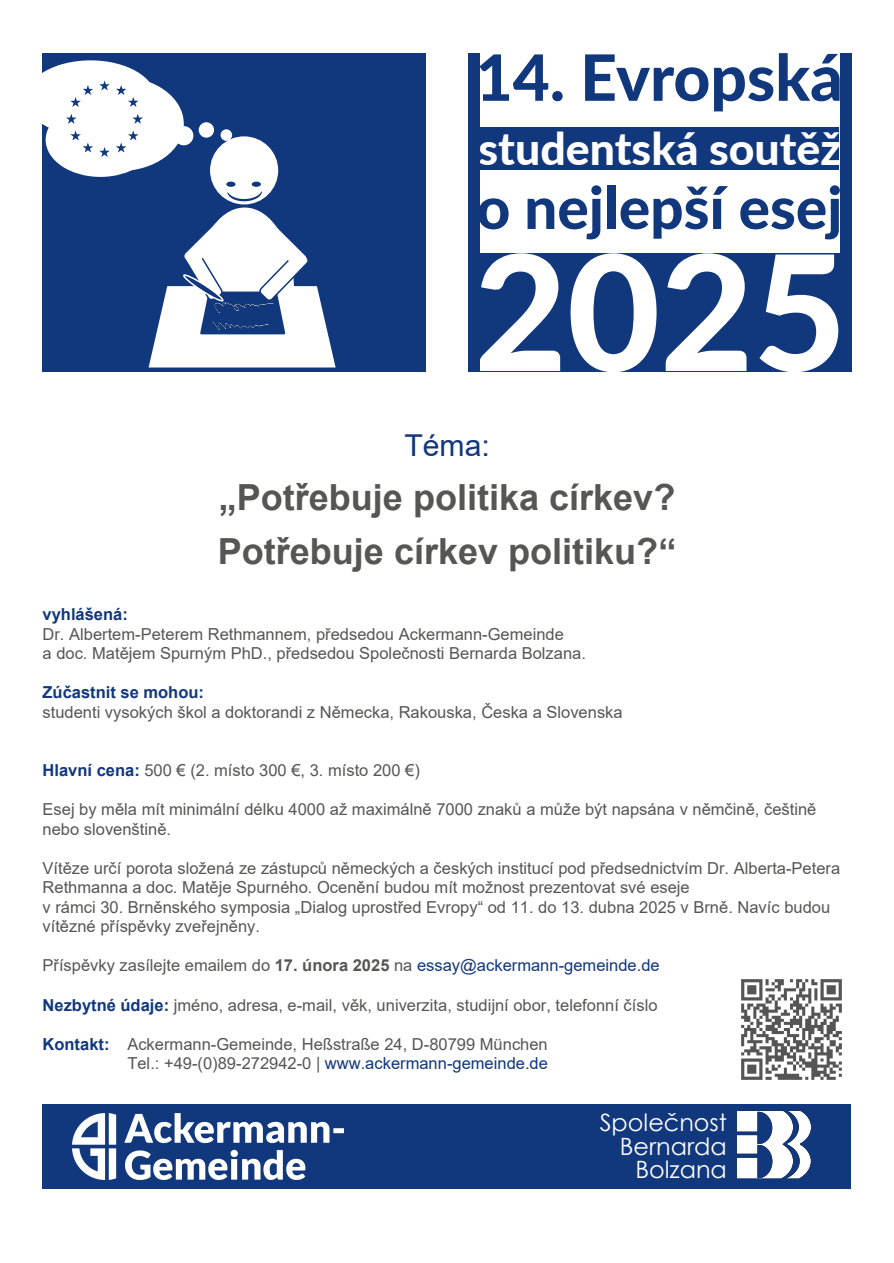
<style>
.page{position:relative;width:894px;height:1263px;background:#fff}
.page>*{position:absolute;margin:0;border:0;box-sizing:border-box;transform-origin:0 0}
.t1{font:800 160.5px "Lato";color:#fff}
.t2{font:800 63.9px "Lato";color:#11377d}
.t3{font:800 58.5px "Lato";color:#11377d}
.t4{font:800 44.55px "Lato";color:#fff}
.t5{font:700 36px "Arial";color:#565655}
.t6{font:30.15px "Arial";color:#11377d}
.t7{font:23.85px "Century Gothic";color:#fff}
.t8{font:16.5px "Arial";color:#565655}
.t9{font:16.5px "Arial";color:#11377d}
.t10{font:700 16.5px "Arial";color:#11377d}
.s1{font-weight:700;color:#11377d}
.s2{font-weight:700}
.s3{color:#11377d}
.s4{color:#565655}
</style>
<div class="page">
<div style="left:43px;top:53px;width:382px;height:319px;background:#11377d"></div>
<div style="left:210px;top:136px;width:68px;height:68px;background:#fff;border-radius:50%"></div>
<div style="left:226px;top:182px;width:9px;height:5px;background:#11377d;border-radius:50%"></div>
<div style="left:252px;top:182px;width:9px;height:5px;background:#11377d;border-radius:50%"></div>
<div style="left:55px;top:77px;width:129px;height:94px;background:#fff;border-radius:50%"></div>
<div style="left:46px;top:103px;width:109px;height:74px;background:#fff;border-radius:50%"></div>
<div style="left:25px;top:60px;width:131px;height:77px;background:#fff;border-radius:50%"></div>
<svg style="left:66px;top:80px;width:77px;height:77px"></svg>
<div style="left:174px;top:126px;width:19px;height:19px;background:#fff;border-radius:50%"></div>
<div style="left:198px;top:122px;width:16px;height:16px;background:#fff;border-radius:50%"></div>
<div style="left:220px;top:129px;width:12px;height:12px;background:#fff;border-radius:50%"></div>
<svg style="left:148px;top:189px;width:187px;height:178px"></svg>
<div style="left:478px;top:127px;width:360px;height:42px;background:#11377d"></div>
<div style="left:478px;top:253px;width:367px;height:119px;background:#11377d"></div>
<div style="left:468px;top:53px;width:11px;height:319px;background:#11377d"></div>
<div style="left:839px;top:53px;width:11px;height:319px;background:#11377d"></div>
<div style="left:43px;top:1104px;width:807px;height:85px;background:#11377d"></div>
<img style="left:72px;top:1113px;width:271px;height:66px">
<img style="left:736px;top:1110px;width:74px;height:69px">
<img style="left:741px;top:979px;width:101px;height:101px">
<p class="t2" style="left:475px;top:49px;width:368px">14. Evropská</p>
<p class="t4" style="left:478px;top:129px;width:364px">studentská soutěž</p>
<p class="t3" style="left:476px;top:182px;width:367px">o nejlepší esej</p>
<p class="t1" style="left:473px;top:242px;width:374px">2025</p>
<p class="t6" style="left:404px;top:434px;width:87px">Téma:</p>
<p class="t5" style="left:219px;top:483px;width:458px">„Potřebuje politika církev?</p>
<p class="t5" style="left:218px;top:537px;width:460px">Potřebuje církev politiku?“</p>
<p class="t10" style="left:43px;top:608px;width:87px">vyhlášená:</p>
<p class="t8" style="left:43px;top:628px;width:522px">Dr. Albertem-Peterem Rethmannem, předsedou Ackermann-Gemeinde</p>
<p class="t8" style="left:43px;top:647px;width:544px">a doc. Matějem Spurným PhD., předsedou Společnosti Bernarda Bolzana.</p>
<p class="t10" style="left:43px;top:686px;width:163px">Zúčastnit se mohou:</p>
<p class="t8" style="left:43px;top:706px;width:581px">studenti vysokých škol a doktorandi z Německa, Rakouska, Česka a Slovenska</p>
<p class="t8" style="left:43px;top:764px;width:378px"><span class="s1">Hlavní cena:</span> 500 € (2. místo 300 €, 3. místo 200 €)</p>
<p class="t8" style="left:43px;top:803px;width:775px">Esej by měla mít minimální délku 4000 až maximálně 7000 znaků a může být napsána v němčině, češtině</p>
<p class="t8" style="left:43px;top:823px;width:130px">nebo slovenštině.</p>
<p class="t8" style="left:43px;top:862px;width:798px">Vítěze určí porota složená ze zástupců německých a českých institucí pod předsednictvím Dr. Alberta-Petera</p>
<p class="t8" style="left:43px;top:881px;width:648px">Rethmanna a doc. Matěje Spurného. Ocenění budou mít možnost prezentovat své eseje</p>
<p class="t8" style="left:43px;top:901px;width:788px">v rámci 30. Brněnského symposia „Dialog uprostřed Evropy“ od 11. do 13. dubna 2025 v Brně. Navíc budou</p>
<p class="t8" style="left:43px;top:920px;width:219px">vítězné příspěvky zveřejněny.</p>
<p class="t8" style="left:43px;top:959px;width:618px">Příspěvky zasílejte emailem do <span class="s2">17. února 2025</span> na <span class="s3">essay@ackermann-gemeinde.de</span></p>
<p class="t8" style="left:43px;top:998px;width:616px"><span class="s1">Nezbytné údaje:</span> jméno, adresa, e-mail, věk, univerzita, studĳní obor, telefonní číslo</p>
<p class="t10" style="left:43px;top:1037px;width:68px">Kontakt:</p>
<p class="t8" style="left:127px;top:1037px;width:422px">Ackermann-Gemeinde, Heßstraße 24, D-80799 München</p>
<p class="t9" style="left:127px;top:1057px;width:422px"><span class="s4">Tel.: +49-(0)89-272942-0 |</span> www.ackermann-gemeinde.de</p>
<p class="t7" style="left:599px;top:1113px;width:129px">Společnost</p>
<p class="t7" style="left:619px;top:1137px;width:109px">Bernarda</p>
<p class="t7" style="left:635px;top:1160px;width:93px">Bolzana</p>
</div>
